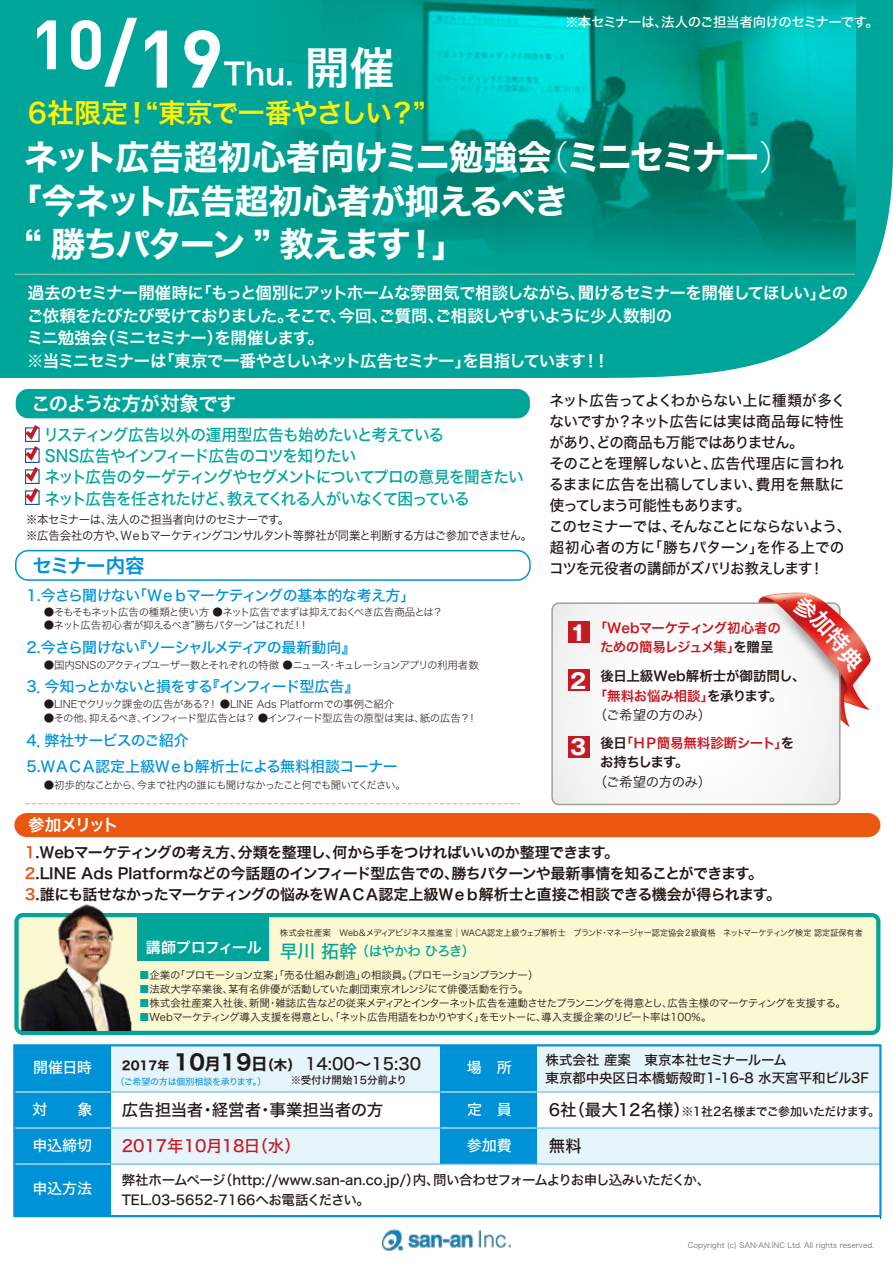
<style>
.page{position:relative;width:893px;height:1263px;background:#fff}
.page>*{position:absolute;margin:0;border:0;box-sizing:border-box;transform-origin:0 0}
.t1{font:700 80.1px "DINOT";color:#fff}
.t2{font:34.5px "Hira Kaku Std W7";letter-spacing:-.045em;color:#fff}
.t3{font:34.5px "Hira Kaku Std W7";letter-spacing:-.065em;color:#fff}
.t4{font:30px "Hira Kaku Std W6";color:#fff}
.t5{font:27px "Hira Kaku Std W6";letter-spacing:-.02em;color:#fff100}
.t6{font:22.5px "Hira Kaku Std W6";color:#fff}
.t7{font:700 21px "Gothic MB101 Pr 6";color:#fff}
.t8{font:19.5px "Hira Kaku Std W6";letter-spacing:-.045em;color:#fff}
.t9{font:19.5px "Hira Kaku Std W6";letter-spacing:-.04em;color:#0092d7}
.t10{font:16.5px/22.5px "Hira Kaku Std W6";letter-spacing:-.06em;color:#fff}
.t11{font:16.5px/21px "Hira Kaku Std W5";letter-spacing:-.065em;color:#00a599;scale:.95 1}
.t12{font:16.5px "Hira Kaku Std W5";color:#221815}
.t13{font:16.5px "Hira Kaku Std W5";color:#c61a22}
.t14{font:15px/21px "Hira Kaku Std W5";letter-spacing:-.025em;color:#221815}
.t15{font:15px/21px "Hira Kaku Std W6";letter-spacing:-.04em;color:#221815}
.t16{font:15px/25.5px "Hira Kaku Std W5";letter-spacing:-.055em;color:#0092d7}
.t17{font:15px "Hira Kaku Std W5";letter-spacing:-.08em;color:#0092d7}
.t18{font:15px "Hira Kaku Std W5";color:#fff}
.t19{font:15px "Hira Kaku Std W6";letter-spacing:-.025em;color:#fff}
.t20{font:13.5px/19.5px "Hira Kaku Std W5";letter-spacing:-.015em;color:#221815}
.t21{font:13.5px/19.5px "Hira Kaku Std W6";letter-spacing:-.04em;color:#c61a22;text-align:center}
.t22{font:13.5px/19.5px "Hira Kaku Std W6";letter-spacing:-.01em;color:#221815}
.t23{font:13.5px "Hira Kaku Std W5";letter-spacing:-.045em;color:#fff}
.t24{font:13.5px "Hira Kaku Std W3";letter-spacing:-.03em;color:#221815}
.t25{font:13.5px "Hira Kaku Std W5";letter-spacing:-.05em;color:#00a599}
.t26{font:12px/16.5px "Hira Kaku Std W3";letter-spacing:-.07em;color:#221815;scale:.95 1}
.t27{font:12px "Hira Kaku Std W5";letter-spacing:-.045em;color:#221815}
.t28{font:10.5px "Hira Kaku Std W3";letter-spacing:-.05em;color:#221815}
.t29{font:10.5px "Hira Kaku Std W2";letter-spacing:-.07em;color:#221815}
.t30{font:10.5px "Hira Kaku Std W2";color:#221815}
.t31{font:10.5px "Hira Kaku Std W2";letter-spacing:-.095em;color:#221815}
.t32{font:10.5px "Hira Kaku Std W3";letter-spacing:-.005em;color:#221815}
.t33{font:10.5px "Hira Kaku Std W5";color:#221815}
.t34{font:9px "Hira Kaku Std W4";letter-spacing:-.03em;color:#0092d7}
.t35{font:8.55px "Hira Kaku Std W3";letter-spacing:-.02em;color:#221815}
.t36{font:7.5px "Hira Kaku Std W3";color:#727171}
.s1{font-size:45px}
.s2{font-family:"Hira Kaku Std W1"}
.s3{color:#221815}
.s4{color:#c61a22}
.s5{color:#ea5711}
.s6{font-size:18px}
.s7{color:#00a599}
.s8{font-family:"Hira Kaku Std W7";font-size:12px}
.s9{font-family:"Hira Kaku Std W7";font-size:21px}
.s10{font-family:"Hira Kaku Std W7"}
.s11{font-family:"Hira Kaku Std W7";font-size:13.5px}
.s12{font-size:16.5px}
</style>
<div class="page">
<div style="left:0;top:0;width:893px;height:378px;background:#00a599"></div>
<img style="left:256px;top:0;width:600px;height:294px">
<svg style="left:14px;top:913px;width:866px;height:122px;background:#e4f1cc"></svg>
<div style="left:138px;top:916px;width:131px;height:45px;background:#00a599"></div>
<div style="left:14px;top:813px;width:866px;height:24px;background:#ea5711"></div>
<div style="left:16px;top:389px;width:514px;height:29px;background:#00a599;border-radius:13px"></div>
<div style="left:15px;top:550px;width:516px;height:31px;border:2px solid #0092d7;border-radius:13px"></div>
<div style="left:56px;top:1045px;width:824px;height:47px;background:#e6f4fb"></div>
<div style="left:56px;top:1128px;width:824px;height:36px;background:#e6f4fb"></div>
<div style="left:14px;top:1045px;width:97px;height:171px;background:#0092d7"></div>
<img style="left:382px;top:1229px;width:129px;height:22px">
<div style="left:441px;top:1045px;width:96px;height:119px;background:#0092d7"></div>
<hr style="left:110px;top:1092px;width:330px;height:1px;background:#4db3e3">
<hr style="left:110px;top:1128px;width:330px;height:1px;background:#4db3e3">
<hr style="left:537px;top:1092px;width:343px;height:1px;background:#4db3e3">
<hr style="left:537px;top:1128px;width:343px;height:1px;background:#4db3e3">
<hr style="left:110px;top:1164px;width:770px;height:1px;background:#4db3e3">
<hr style="left:880px;top:1047px;width:1px;height:171px;background:#221815">
<hr style="left:14px;top:1092px;width:96px;height:1px;background:#fff">
<hr style="left:14px;top:1128px;width:96px;height:1px;background:#fff">
<hr style="left:441px;top:1092px;width:96px;height:1px;background:#fff">
<hr style="left:441px;top:1128px;width:96px;height:1px;background:#fff">
<hr style="left:14px;top:1164px;width:96px;height:1px;background:#fff">
<div style="left:13px;top:1044px;width:868px;height:173px;border:2px solid #0092d7"></div>
<hr style="left:15px;top:274px;width:840px;height:1px;background:#84bda2">
<svg style="left:25px;top:425px;width:15px;height:80px"></svg>
<svg style="left:25px;top:803px;width:495px;height:1px"></svg>
<img style="left:18px;top:904px;width:114px;height:127px">
<svg style="left:554px;top:605px;width:284px;height:197px"></svg>
<div style="left:551px;top:602px;width:290px;height:203px;border:2px solid #9fa0a0;border-radius:7px"></div>
<svg style="left:758px;top:592px;width:113px;height:135px"></svg>
<div style="left:568px;top:621px;width:21px;height:22px;background:#c61a22"></div>
<div style="left:568px;top:669px;width:21px;height:22px;background:#c61a22"></div>
<div style="left:568px;top:736px;width:21px;height:22px;background:#c61a22"></div>
<h1 class="t1" style="left:30px;top:6px;width:195px"><sup>10</sup>/19</h1>
<h3 class="t4" style="left:224px;top:51px;width:173px">Thu. <span class="s1">開催</span></h3>
<h3 class="t5" style="left:28px;top:92px;width:399px">6社限定！“東京で一番やさしい？”</h3>
<p class="t23" style="left:565px;top:11px;width:315px">※本セミナーは、法人のご担当者向けのセミナーです。</p>
<h2 class="t2" style="left:24px;top:130px;width:771px">ネット広告超初心者向けミニ勉強会<span class="s2">（</span>ミニセミナー<span class="s2">）</span></h2>
<h2 class="t2" style="left:7px;top:174px;width:563px">「今ネット広告超初心者が抑えるべき</h2>
<h2 class="t3" style="left:25px;top:217px;width:443px">“ 勝ちパターン ” 教えます！」</h2>
<p class="t10" style="left:27px;top:282px;width:823px">過去のセミナー開催時に「もっと個別にアットホームな雰囲気で相談しながら、聞けるセミナーを開催してほしい」とのご依頼をたびたび受けておりました。そこで、今回、ご質問、ご相談しやすいように少人数制の<br>ミニ勉強会（ミニセミナー）を開催します。<br>※当ミニセミナーは「東京で一番やさしいネット広告セミナー」を目指しています！！</p>
<h3 class="t8" style="left:31px;top:389px;width:207px">このような方が対象です</h3>
<p class="t14" style="left:549px;top:390px;width:304px">ネット広告ってよくわからない上に種類が多くないですか？ネット広告には実は商品毎に特性があり、どの商品も万能ではありません。<br>そのことを理解しないと、広告代理店に言われるままに広告を出稿してしまい、費用を無駄に使ってしまう可能性もあります。<br>このセミナーでは、そんなことにならないよう、超初心者の方に「勝ちパターン」を作る上でのコツを元役者の講師がズバリお教えします！</p>
<p class="t11" style="left:44px;top:425px;width:507px">リスティング広告以外の運用型広告も始めたいと考えている<br>SNS広告やインフィード広告のコツを知りたい<br>ネット広告のターゲティングやセグメントについてプロの意見を聞きたいネット広告を任されたけど、教えてくれる人がいなくて困っている</p>
<p class="t26" style="left:26px;top:511px;width:534px">※本セミナーは、法人のご担当者向けのセミナーです。<br>※広告会社の方や、Ｗｅｂマーケティングコンサルタント等弊社が同業と判断する方はご参加できません。</p>
<h3 class="t9" style="left:32px;top:550px;width:114px">セミナー内容</h3>
<p class="t16" style="left:27px;top:583px;width:390px">1.今さら聞けない「Ｗｅｂマーケティングの基本的な考え方」</p>
<p class="t16" style="left:27px;top:635px;width:331px">2.今さら聞けない『ソーシャルメディアの最新動向』</p>
<p class="t17" style="left:27px;top:675px;width:334px">3．今知っとかないと損をする『インフィード型広告』</p>
<p class="t16" style="left:27px;top:728px;width:373px">4．弊社サービスのご紹介<br>5.ＷＡＣＡ認定上級Ｗｅｂ解析士による無料相談コーナー</p>
<p class="t31" style="left:44px;top:604px;width:401px">●そもそもネット広告の種類と使い方 ●ネット広告でまずは抑えておくべき広告商品とは？</p>
<p class="t29" style="left:44px;top:617px;width:267px">●ネット広告初心者が抑えるべき”勝ちパターン”はこれだ！！</p>
<p class="t29" style="left:44px;top:657px;width:437px">●国内SNSのアクティブユーザー数とそれぞれの特徴 ●ニュース・キュレーションアプリの利用者数</p>
<p class="t30" style="left:44px;top:696px;width:352px">●LINEでクリック課金の広告がある？！ ●LINE Ads Platformでの事例ご紹介</p>
<p class="t29" style="left:44px;top:710px;width:435px">●その他、抑えるべき、インフィード型広告とは？ ●インフィード型広告の原型は実は、紙の広告？！</p>
<p class="t29" style="left:44px;top:777px;width:364px">●初歩的なことから、今まで社内の誰にも聞けなかったこと何でも聞いてください。</p>
<h3 class="t7" style="left:570px;top:615px;width:17px">1</h3>
<h3 class="t7" style="left:570px;top:663px;width:17px">2</h3>
<h3 class="t7" style="left:570px;top:730px;width:17px">3</h3>
<h3 class="t6" style="left:812px;top:587px;width:92px;rotate:48deg">参加特典</h3>
<p class="t21" style="left:594px;top:618px;width:189px">「Webマーケティング初心者のための簡易レジュメ集」<span class="s3">を贈呈</span></p>
<p class="t22" style="left:594px;top:667px;width:213px;text-indent:7px">後日上級Web解析士が御訪問し、<span class="s4">「無料お悩み相談」</span>を承ります。</p>
<p class="t24" style="left:594px;top:705px;width:119px">（ご希望の方のみ）</p>
<p class="t21" style="left:600px;top:733px;width:196px;text-align:left"><span class="s3">後日</span>「ＨＰ簡易無料診断シート」<span class="s3">をお持ちします。</span></p>
<p class="t24" style="left:594px;top:771px;width:119px">（ご希望の方のみ）</p>
<p class="t10" style="left:28px;top:813px;width:92px">参加メリット</p>
<p class="t15" style="left:25px;top:842px;width:758px"><span class="s5">1</span>.Ｗebマーケティングの考え方、分類を整理し、何から手をつければいいのか整理できます。<br><span class="s5">2</span>.LINE Ads Platformなどの今話題のインフィード型広告での、勝ちパターンや最新事情を知ることができます。<br><span class="s5">3</span>.誰にも話せなかったマーケティングの悩みをＷＡＣＡ認定上級Ｗｅｂ解析士と直接ご相談できる機会が得られます。</p>
<p class="t18" style="left:33px;top:1056px;width:60px">開催日時</p>
<p class="t18" style="left:33px;top:1098px;width:61px">対　　象</p>
<p class="t18" style="left:33px;top:1134px;width:61px">申込締切</p>
<p class="t18" style="left:33px;top:1177px;width:61px">申込方法</p>
<p class="t35" style="left:280px;top:927px;width:585px">株式会社産案　Web＆メディアビジネス推進室│WACA認定上級ウェブ解析士　ブランド・マネージャー認定協会２級資格　ネットマーケティング検定 認定証保有者</p>
<p class="t25" style="left:280px;top:941px;width:197px"><span class="s6">早川 拓幹</span>（はやかわ ひろき）</p>
<p class="t28" style="left:139px;top:967px;width:401px"><span class="s7">■</span>企業の「プロモーション立案」「売る仕組み創造」の相談員。（プロモーションプランナー）</p>
<p class="t32" style="left:139px;top:981px;width:391px"><span class="s7">■</span>法政大学卒業後、某有名俳優が活動していた劇団東京オレンジにて俳優活動を行う。</p>
<p class="t28" style="left:139px;top:995px;width:708px"><span class="s7">■</span>株式会社産案入社後、新聞・雑誌広告などの従来メディアとインターネット広告を連動させたプランニングを得意とし、広告主様のマーケティングを支援する。</p>
<p class="t28" style="left:139px;top:1009px;width:574px"><span class="s7">■</span>Webマーケティング導入支援を得意とし、「ネット広告用語をわかりやすく」をモットーに、導入支援企業のリピート率は100％。</p>
<p class="t19" style="left:146px;top:936px;width:118px">講師プロフィール</p>
<p class="t12" style="left:122px;top:1052px;width:301px"><span class="s8">2017年</span> <span class="s9">10</span><span class="s10">月</span><span class="s9">19</span><span class="s10">日</span><span class="s11">（木）</span> 14:00～15:30</p>
<p class="t12" style="left:122px;top:1097px;width:263px">広告担当者・経営者・事業担当者の方</p>
<p class="t13" style="left:122px;top:1133px;width:181px">2017年10月18日（水）</p>
<p class="t20" style="left:122px;top:1171px;width:590px">弊社ホームページ（http://www.san-an.co.jp/）内、問い合わせフォームよりお申し込みいただくか、<br>TEL.03-5652-7166へお電話ください。</p>
<p class="t20" style="left:545px;top:1051px;width:243px">株式会社 産案　東京本社セミナールーム</p>
<p class="t18" style="left:467px;top:1056px;width:46px">場　所</p>
<p class="t18" style="left:467px;top:1098px;width:46px">定　員</p>
<p class="t18" style="left:467px;top:1134px;width:46px">参加費</p>
<p class="t34" style="left:115px;top:1074px;width:152px">（ご希望の方は個別相談を承ります。）</p>
<p class="t20" style="left:545px;top:1069px;width:325px">東京都中央区日本橋蛎殻町1-16-8 水天宮平和ビル3F</p>
<p class="t33" style="left:291px;top:1072px;width:118px">※受付け開始15分前より</p>
<p class="t27" style="left:549px;top:1102px;width:333px"><span class="s12">6社（最大12名様）</span>※1社2名様までご参加いただけます。</p>
<p class="t12" style="left:549px;top:1133px;width:34px">無料</p>
<p class="t36" style="left:688px;top:1239px;width:188px">Copyright (c) SAN-AN.INC Ltd. All rights reserved.</p>
</div>
